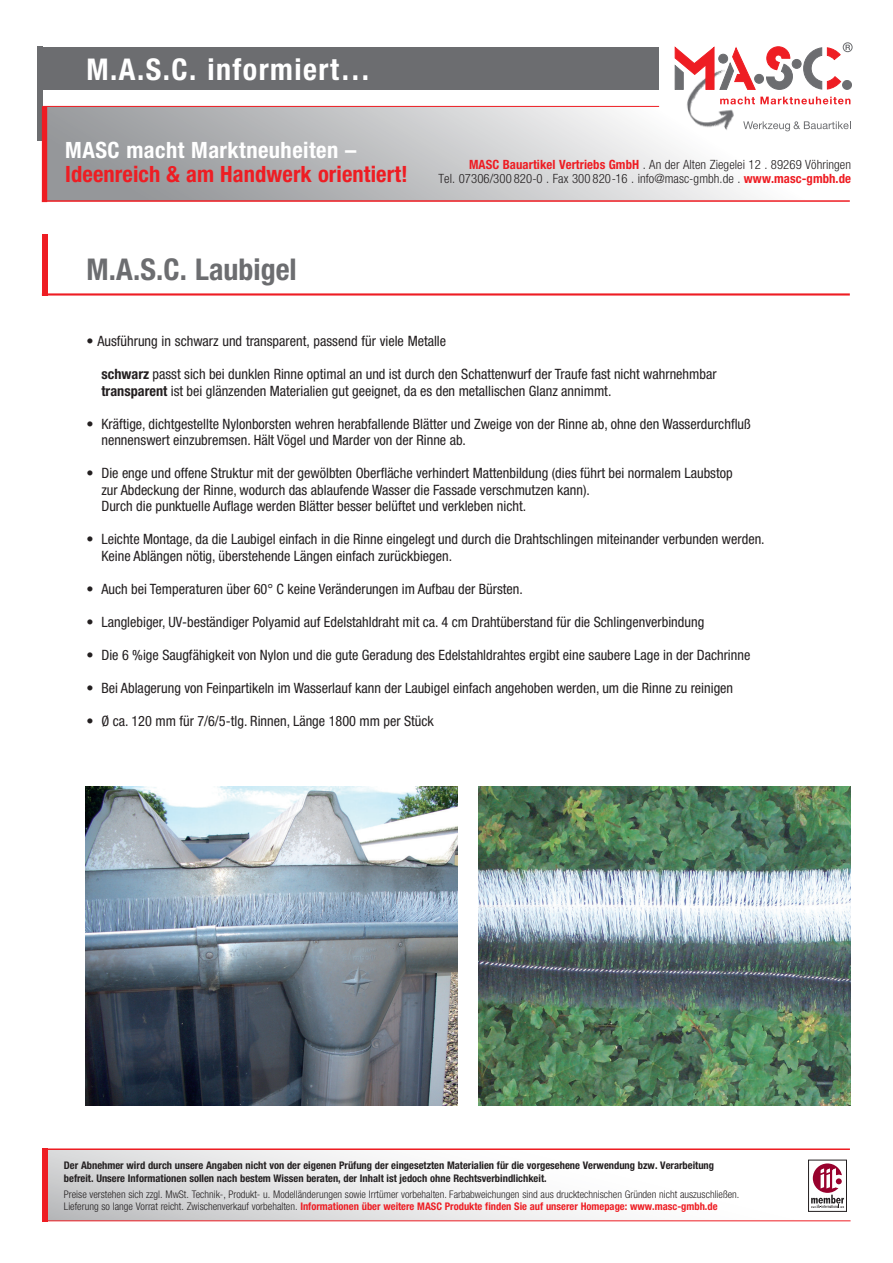
<style>
.page{position:relative;width:893px;height:1263px;background:#fff}
.page>*{position:absolute;margin:0;border:0;box-sizing:border-box;transform-origin:0 0}
.t1{font:700 condensed 30px "Helvetica Neue";letter-spacing:.05em;color:#fff}
.Artikelbezeich{font:700 condensed 30px "Helvetica Neue";color:#6c6d70}
.t2{font:700 condensed 22.5px "Helvetica Neue";letter-spacing:.005em;color:#ee1d23}
.t3{font:700 condensed 22.5px "Helvetica Neue";letter-spacing:.02em;color:#fff}
.Fließtext_dt{font:condensed 14.25px/16.5px "Helvetica Neue";color:#231f20}
.t4{font:300 condensed 12.75px "Helvetica Neue";letter-spacing:.005em;color:#231f20}
.t5{font:700 condensed 10.5px/12.8px "Helvetica Neue";color:#231f20}
.t6{font:300 condensed 10.5px "Helvetica Neue";color:#231f20}
.t7{font:700 condensed 10.5px "Helvetica Neue";color:#ee1d23}
.s1{font-weight:700;color:#ee1d23}
.s2{font-weight:700}
.s3{font-weight:300;color:#231f20}
</style>
<div class="page">
<svg style="left:37px;top:47px;width:6px;height:94px"></svg>
<div style="left:38px;top:47px;width:621px;height:42px;background:#6c6d70"></div>
<div style="left:42px;top:234px;width:5px;height:62px;background:#ee1d23"></div>
<hr style="left:42px;top:293px;width:808px;height:3px;background:#ee1d23">
<img style="left:85px;top:787px;width:372px;height:319px">
<img style="left:478px;top:787px;width:372px;height:319px">
<div style="left:44px;top:106px;width:806px;height:95px;background:linear-gradient(to right,#8f9194,#fff)"></div>
<svg style="left:743px;top:121px;width:108px;height:10px"></svg>
<img style="left:679px;top:63px;width:62px;height:75px">
<svg style="left:675px;top:47px;width:39px;height:43px"></svg>
<svg style="left:720px;top:47px;width:35px;height:43px"></svg>
<div style="left:719px;top:54px;width:9px;height:9px;background:#6c6d70;border-radius:50%"></div>
<div style="left:719px;top:54px;width:9px;height:9px;border:1px solid #6c6d70;border-radius:50%"></div>
<div style="left:755px;top:74px;width:8px;height:9px;background:#6c6d70;border-radius:50%"></div>
<div style="left:754px;top:74px;width:10px;height:9px;border:1px solid #6c6d70;border-radius:50%"></div>
<div style="left:792px;top:59px;width:9px;height:9px;background:#6c6d70;border-radius:50%"></div>
<div style="left:792px;top:59px;width:9px;height:9px;border:1px solid #6c6d70;border-radius:50%"></div>
<svg style="left:766px;top:47px;width:27px;height:43px"></svg>
<div style="left:842px;top:80px;width:10px;height:9px;border:1px solid #6c6d70;border-radius:50%"></div>
<svg style="left:720px;top:97px;width:130px;height:7px"></svg>
<svg style="left:803px;top:45px;width:47px;height:44px"></svg>
<div style="left:843px;top:43px;width:9px;height:9px;border:1px solid #6c6d70;border-radius:50%"></div>
<hr style="left:42px;top:200px;width:808px;height:2px;background:#ee1d23">
<div style="left:42px;top:106px;width:5px;height:96px;background:#ee1d23"></div>
<hr style="left:43px;top:106px;width:616px;height:1px;background:#ee1d23">
<svg style="left:47px;top:1150px;width:804px;height:71px"></svg>
<hr style="left:43px;top:1220px;width:807px;height:1px;background:#ee1d23">
<div style="left:42px;top:1148px;width:5px;height:73px;background:#ee1d23"></div>
<hr style="left:42px;top:1148px;width:808px;height:2px;background:#ee1d23">
<svg style="left:811px;top:1163px;width:33px;height:45px"></svg>
<div style="left:808px;top:1159px;width:39px;height:53px;border:1px solid #231f20"></div>
<p class="t1" style="left:87px;top:51px;width:285px">M.A.S.C. informiert…</p>
<p class="t1" style="left:87px;top:51px;width:218px">Neu bei MASC…</p>
<p class="t3" style="left:65px;top:136px;width:293px">MASC macht Marktneuheiten –</p>
<p class="t2" style="left:65px;top:161px;width:344px">Ideenreich &amp; am Handwerk orientiert!</p>
<p class="Artikelbezeich" style="left:87px;top:251px;width:212px">M.A.S.C. Laubigel</p>
<p class="t4" style="left:469px;top:157px;width:383px"><span class="s1">MASC Bauartikel Vertriebs GmbH</span> . An der Alten Ziegelei 12 . 89269 Vöhringen</p>
<p class="t4" style="left:439px;top:171px;width:414px">Tel. 07306/300 820-0 . Fax 300 820-16 . info@masc-gmbh.de . <span class="s1">www.masc-gmbh.de</span></p>
<p class="Fließtext_dt" style="left:87px;top:333px;width:361px">• Ausführung in schwarz und transparent, passend für viele Metalle</p>
<p class="Fließtext_dt" style="left:101px;top:366px;width:617px"><span class="s2">schwarz</span> passt sich bei dunklen Rinne optimal an und ist durch den Schattenwurf der Traufe fast nicht wahrnehmbar</p>
<p class="Fließtext_dt" style="left:101px;top:382px;width:511px"><span class="s2">transparent</span> ist bei glänzenden Materialien gut geeignet, da es den metallischen Glanz annimmt.</p>
<p class="Fließtext_dt" style="left:101px;top:415px;width:651px;text-indent:-15px">• Kräftige, dichtgestellte Nylonborsten wehren herabfallende Blätter und Zweige von der Rinne ab, ohne den Wasserdurchfluß nennenswert einzubremsen. Hält Vögel und Marder von der Rinne ab.</p>
<p class="Fließtext_dt" style="left:101px;top:465px;width:633px;text-indent:-15px">• Die enge und offene Struktur mit der gewölbten Oberfläche verhindert Mattenbildung (dies führt bei normalem Laubstop zur Abdeckung der Rinne, wodurch das ablaufende Wasser die Fassade verschmutzen kann).<br>Durch die punktuelle Auflage werden Blätter besser belüftet und verkleben nicht.</p>
<p class="Fließtext_dt" style="left:87px;top:531px;width:680px">• Leichte Montage, da die Laubigel einfach in die Rinne eingelegt und durch die Drahtschlingen miteinander verbunden werden.</p>
<p class="Fließtext_dt" style="left:101px;top:547px;width:352px">Keine Ablängen nötig, überstehende Längen einfach zurückbiegen.</p>
<p class="Fließtext_dt" style="left:87px;top:580px;width:438px">• Auch bei Temperaturen über 60° C keine Veränderungen im Aufbau der Bürsten.</p>
<p class="Fließtext_dt" style="left:87px;top:613px;width:619px">• Langlebiger, UV-beständiger Polyamid auf Edelstahldraht mit ca. 4 cm Drahtüberstand für die Schlingenverbindung</p>
<p class="Fließtext_dt" style="left:87px;top:646px;width:665px">• Die 6 %ige Saugfähigkeit von Nylon und die gute Geradung des Edelstahldrahtes ergibt eine saubere Lage in der Dachrinne</p>
<p class="Fließtext_dt" style="left:87px;top:679px;width:648px">• Bei Ablagerung von Feinpartikeln im Wasserlauf kann der Laubigel einfach angehoben werden, um die Rinne zu reinigen</p>
<p class="Fließtext_dt" style="left:87px;top:712px;width:349px">• Ø ca. 120 mm für 7/6/5-tlg. Rinnen, Länge 1800 mm per Stück</p>
<p class="t5" style="left:64px;top:1159px;width:652px">Der Abnehmer wird durch unsere Angaben nicht von der eigenen Prüfung der eingesetzten Materialien für die vorgesehene Verwendung bzw. Verarbeitung befreit. Unsere Informationen sollen nach bestem Wissen beraten, der Inhalt ist jedoch ohne Rechtsverbindlichkeit.</p>
<p class="t6" style="left:64px;top:1188px;width:677px">Preise verstehen sich zzgl. MwSt. Technik-, Produkt- u. Modelländerungen sowie Irrtümer vorbehalten. Farbabweichungen sind aus drucktechnischen Gründen nicht auszuschließen.</p>
<p class="t7" style="left:64px;top:1200px;width:655px"><span class="s3">Lieferung so lange Vorrat reicht. Zwischenverkauf vorbehalten.</span> Informationen über weitere MASC Produkte finden Sie auf unserer Homepage: www.masc-gmbh.de</p>
</div>
